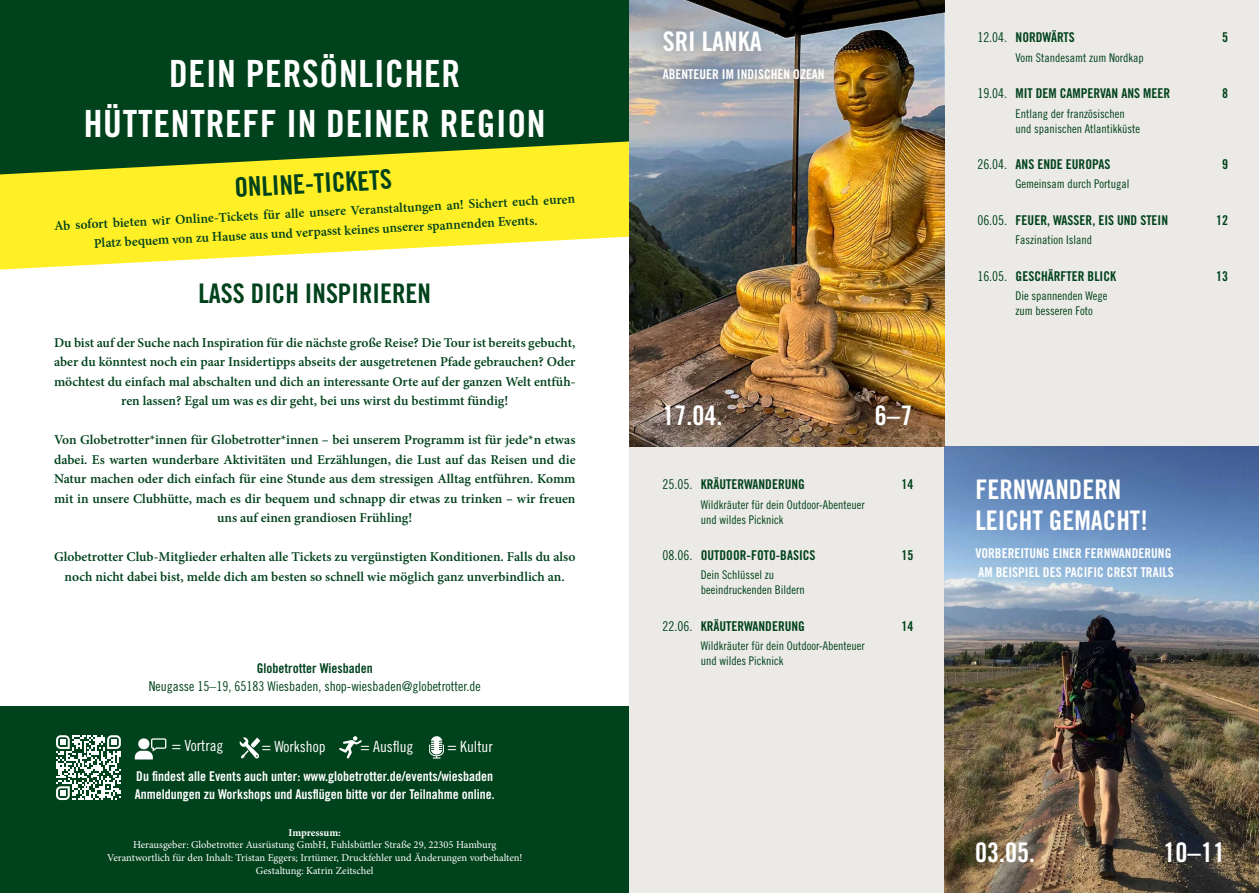
<style>
.page{position:relative;width:1259px;height:893px;background:#fff}
.page>*{position:absolute;margin:0;border:0;box-sizing:border-box;transform-origin:0 0}
.t1{font:37.5px/50.6px "Trade Gothic LT Pro Bd Cn 20";letter-spacing:.02em;color:#fff;text-align:center}
.t2{font:27px/30.6px "Trade Gothic LT Pro Bd Cn 20";color:#fff}
.t3{font:27px "Trade Gothic LT Pro Bd Cn 20";color:#00421b}
.t4{font:15.45px "Trade Gothic LT Pro Cn 18";color:#fff}
.t5{font:600 13.5px/19.5px "Minion Pro";color:#00421b;text-align:center}
.t6{font:13.5px "Trade Gothic LT Pro Bd Cn 20";color:#00421b}
.t7{font:13.5px/18px "Trade Gothic LT Pro Bd Cn 20";color:#fff}
.t8{font:13.5px "Trade Gothic LT Pro Cn 18";color:#00421b}
.t9{font:12px/15px "Trade Gothic LT Pro Cn 18";color:#00421b}
.t10{font:10.5px/12.6px "Minion Pro";color:#fff;text-align:center}
.t11{font:700 10.5px "Minion Pro";letter-spacing:-.005em;color:#fff}
.s1{font-family:"Trade Gothic LT Pro Cn 18"}
</style>
<div class="page">
<div style="left:0;top:0;width:648px;height:186px;background:#00421c"></div>
<div style="left:0;top:707px;width:648px;height:186px;background:#00421c"></div>
<svg style="left:56px;top:735px;width:65px;height:65px"></svg>
<svg style="left:135px;top:738px;width:31px;height:21px"></svg>
<svg style="left:239px;top:737px;width:21px;height:22px"></svg>
<svg style="left:339px;top:736px;width:23px;height:23px"></svg>
<svg style="left:429px;top:736px;width:15px;height:22px"></svg>
<svg style="left:0;top:141px;width:629px;height:129px;fill:#ffef26"></svg>
<div style="left:629px;top:0;width:630px;height:893px;background:#eceae6"></div>
<img style="left:944px;top:607px;width:315px;height:286px">
<img style="left:629px;top:165px;width:315px;height:281px">
<svg style="left:944px;top:446px;width:315px;height:161px;background:#7294be"></svg>
<img style="left:629px;top:0;width:315px;height:165px">
<div style="left:645px;top:13px;width:196px;height:85px;background:#000;opacity:.4"></div>
<h1 class="t1" style="left:84px;top:48px;width:463px">DEIN PERSÖNLICHER<br>HÜTTENTREFF IN DEINER REGION</h1>
<h2 class="t3" style="left:234px;top:171px;width:159px;rotate:-3deg">ONLINE-TICKETS</h2>
<p class="t5" style="left:54px;top:216px;width:523px;rotate:-3deg">Ab sofort bieten wir Online-Tickets für alle unsere Veranstaltungen an! Sichert euch euren<br>Platz bequem von zu Hause aus und verpasst keines unserer spannenden Events.</p>
<h2 class="t3" style="left:198px;top:277px;width:234px">LASS DICH INSPIRIEREN</h2>
<p class="t5" style="left:54px;top:332px;width:523px">Du bist auf der Suche nach Inspiration für die nächste große Reise? Die Tour ist bereits gebucht, aber du könntest noch ein paar Insidertipps abseits der ausgetretenen Pfade gebrauchen? Oder möchtest du einfach mal abschalten und dich an interessante Orte auf der ganzen Welt entfüh&shy;ren lassen? Egal um was es dir geht, bei uns wirst du bestimmt fündig!</p>
<p class="t5" style="left:54px;top:430px;width:523px">Von Globetrotter*innen für Globetrotter*innen – bei unserem Programm ist für jede*n etwas dabei. Es warten wunderbare Aktivitäten und Erzählungen, die Lust auf das Reisen und die Natur machen oder dich einfach für eine Stunde aus dem stressigen Alltag entführen. Komm mit in unsere Clubhütte, mach es dir bequem und schnapp dir etwas zu trinken – wir freuen uns auf einen grandiosen Frühling!</p>
<p class="t5" style="left:54px;top:547px;width:523px">Globetrotter Club-Mitglieder erhalten alle Tickets zu vergünstigten Konditionen. Falls du also noch nicht dabei bist, melde dich am besten so schnell wie möglich ganz unverbindlich an.</p>
<p class="t6" style="left:257px;top:660px;width:117px">Globetrotter Wiesbaden</p>
<p class="t8" style="left:149px;top:678px;width:333px">Neugasse 15–19, 65183 Wiesbaden, shop-wiesbaden@globetrotter.de</p>
<p class="t4" style="left:172px;top:737px;width:53px">= Vortrag</p>
<p class="t4" style="left:262px;top:737px;width:65px">= Workshop</p>
<p class="t4" style="left:361px;top:737px;width:54px">= Ausflug</p>
<p class="t4" style="left:447px;top:737px;width:47px">= Kultur</p>
<p class="t7" style="left:135px;top:767px;width:361px">Du findest alle Events auch unter: www.globetrotter.de/events/wiesbaden<br>Anmeldungen zu Workshops und Ausflügen bitte vor der Teilnahme online.</p>
<p class="t11" style="left:288px;top:825px;width:54px">Impressum:</p>
<p class="t10" style="left:107px;top:839px;width:417px">Herausgeber: Globetrotter Ausrüstung GmbH, Fuhlsbüttler Straße 29, 22305 Hamburg<br>Verantwortlich für den Inhalt: Tristan Eggers; Irrtümer, Druckfehler und Änderungen vorbehalten!<br>Gestaltung: Katrin Zeitschel</p>
<h2 class="t2" style="left:663px;top:26px;width:100px">SRI LANKA</h2>
<p class="t7" style="left:663px;top:65px;width:163px">ABENTEUER IM INDISCHEN OZEAN</p>
<h2 class="t2" style="left:662px;top:400px;width:61px">17.04.</h2>
<h2 class="t2" style="left:875px;top:400px;width:39px">6–7</h2>
<p class="t6" style="left:662px;top:476px;width:144px"><span class="s1">25.05.</span> KRÄUTERWANDERUNG</p>
<p class="t6" style="left:901px;top:476px;width:13px">14</p>
<p class="t9" style="left:701px;top:497px;width:166px">Wildkräuter für dein Outdoor-Abenteuer und wildes Picknick</p>
<p class="t6" style="left:662px;top:547px;width:154px"><span class="s1">08.06.</span> OUTDOOR-FOTO-BASICS</p>
<p class="t6" style="left:901px;top:547px;width:13px">15</p>
<p class="t9" style="left:701px;top:567px;width:105px">Dein Schlüssel zu beeindruckenden Bildern</p>
<p class="t6" style="left:662px;top:618px;width:144px"><span class="s1">22.06.</span> KRÄUTERWANDERUNG</p>
<p class="t6" style="left:901px;top:618px;width:13px">14</p>
<p class="t9" style="left:701px;top:638px;width:166px">Wildkräuter für dein Outdoor-Abenteuer und wildes Picknick</p>
<p class="t6" style="left:977px;top:29px;width:99px"><span class="s1">12.04.</span> NORDWÄRTS</p>
<p class="t6" style="left:1222px;top:29px;width:7px">5</p>
<p class="t9" style="left:1015px;top:50px;width:130px">Vom Standesamt zum Nordkap</p>
<p class="t6" style="left:977px;top:85px;width:194px"><span class="s1">19.04.</span> MIT DEM CAMPERVAN ANS MEER</p>
<p class="t6" style="left:1222px;top:85px;width:7px">8</p>
<p class="t9" style="left:1015px;top:106px;width:126px">Entlang der französischen und spanischen Atlantikküste</p>
<p class="t6" style="left:977px;top:156px;width:134px"><span class="s1">26.04.</span> ANS ENDE EUROPAS</p>
<p class="t6" style="left:1222px;top:156px;width:7px">9</p>
<p class="t9" style="left:1015px;top:176px;width:115px">Gemeinsam durch Portugal</p>
<p class="t6" style="left:977px;top:212px;width:192px"><span class="s1">06.05.</span> FEUER, WASSER, EIS UND STEIN</p>
<p class="t6" style="left:1216px;top:212px;width:13px">12</p>
<p class="t9" style="left:1015px;top:232px;width:78px">Faszination Island</p>
<p class="t6" style="left:977px;top:268px;width:140px"><span class="s1">16.05.</span> GESCHÄRFTER BLICK</p>
<p class="t6" style="left:1216px;top:268px;width:13px">13</p>
<p class="t9" style="left:1015px;top:288px;width:93px">Die spannenden Wege zum besseren Foto</p>
<h2 class="t2" style="left:975px;top:474px;width:174px">FERNWANDERN<br>LEICHT GEMACHT!</h2>
<p class="t7" style="left:975px;top:543px;width:200px;line-height:19.5px">VORBEREITUNG EINER FERNWANDERUNG<br>AM BEISPIEL DES PACIFIC CREST TRAILS</p>
<h2 class="t2" style="left:975px;top:837px;width:61px">03.05.</h2>
<h2 class="t2" style="left:1163px;top:837px;width:63px">10–11</h2>
</div>
